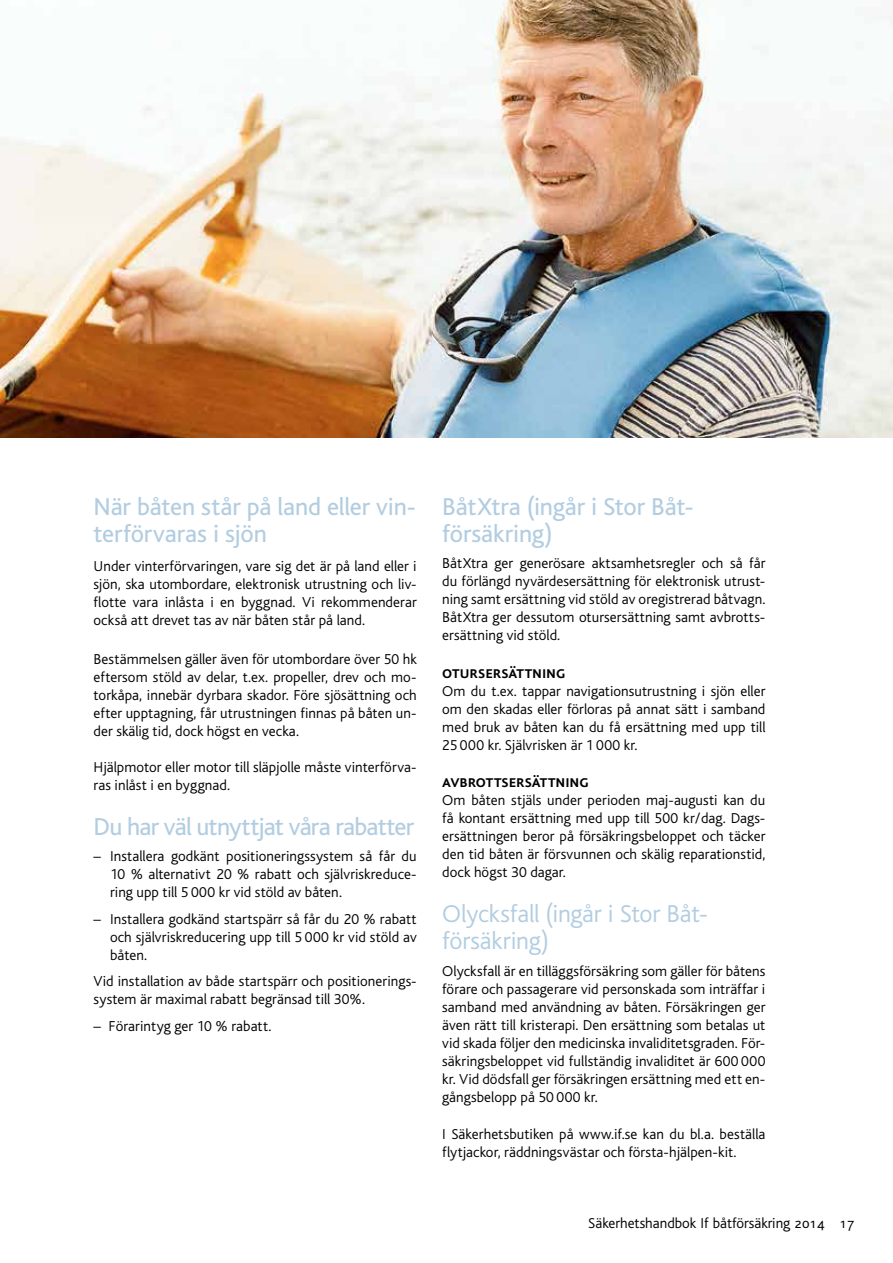
<style>
.page{position:relative;width:893px;height:1263px;background:#fff}
.page>*{position:absolute;margin:0;border:0;box-sizing:border-box;transform-origin:0 0}
.t1{font:25.5px/27px "Bliss If";letter-spacing:-.005em;color:#b2cde1}
.t2{font:300 25.5px/27px "Bliss If";letter-spacing:-.005em;color:#b2cde1}
.t3{font:25.5px "Bliss If";letter-spacing:-.03em;color:#b2cde1}
.t4{font:500 18px "Bliss If Caps";letter-spacing:-.005em;color:#000}
.t5{font:300 15px/18px "Bliss If";letter-spacing:.005em;color:#000;text-align:justify}
.s1{font-family:"Bliss If Caps"}
</style>
<div class="page">
<img style="left:0;top:0;width:893px;height:437px">
<h1 class="t1" style="left:94px;top:493px;width:324px">När båten står på land eller vin&shy;terförvaras i sjön</h1>
<p class="t5" style="left:94px;top:557px;width:325px">Under vinterförvaringen, vare sig det är på land eller i sjön, ska utombordare, elektronisk utrustning och liv&shy;flotte vara inlåsta i en byggnad. Vi rekommenderar också att drevet tas av när båten står på land.</p>
<p class="t5" style="left:94px;top:650px;width:325px">Bestämmelsen gäller även för utombordare över 50 hk eftersom stöld av delar, t.ex. propeller, drev och mo&shy;torkåpa, innebär dyrbara skador. Före sjösättning och efter upptagning, får utrustningen finnas på båten un&shy;der skälig tid, dock högst en vecka.</p>
<p class="t5" style="left:94px;top:758px;width:325px">Hjälpmotor eller motor till släpjolle måste vinterförva&shy;ras inlåst i en byggnad.</p>
<h1 class="t3" style="left:94px;top:813px;width:322px">Du har väl utnyttjat våra rabatter</h1>
<p class="t5" style="left:110px;top:848px;width:308px;text-indent:-16px">– Installera godkänt positioneringssystem så får du 10 % alternativt 20 % rabatt och självriskreduce&shy;ring upp till 5 000 kr vid stöld av båten.</p>
<p class="t5" style="left:110px;top:910px;width:308px;text-indent:-16px">– Installera godkänd startspärr så får du 20 % rabatt och självriskreducering upp till 5 000 kr vid stöld av båten.</p>
<p class="t5" style="left:94px;top:973px;width:322px">Vid installation av både startspärr och positionerings-- system är maximal rabatt begränsad till 30%.</p>
<p class="t5" style="left:94px;top:1017px;width:179px">– Förarintyg ger 10 % rabatt.</p>
<h1 class="t1" style="left:442px;top:493px;width:253px">BåtXtra (ingår i Stor Båt&shy;försäkring)</h1>
<p class="t5" style="left:442px;top:554px;width:325px">BåtXtra ger generösare aktsamhetsregler och så får du förlängd nyvärdesersättning för elektronisk utrust&shy;ning samt ersättning vid stöld av oregistrerad båtvagn.<br>BåtXtra ger dessutom otursersättning samt avbrotts&shy;ersättning vid stöld.</p>
<p class="t4" style="left:442px;top:662px;width:125px">otursersättning</p>
<p class="t5" style="left:442px;top:682px;width:325px">Om du t.ex. tappar navigationsutrustning i sjön eller om den skadas eller förloras på annat sätt i samband med bruk av båten kan du få ersättning med upp till 25 000 kr. Självrisken är 1 000 kr.</p>
<p class="t4" style="left:442px;top:772px;width:148px">avbrottsersättning</p>
<p class="t5" style="left:442px;top:791px;width:325px">Om båten stjäls under perioden maj-augusti kan du få kontant ersättning med upp till 500 kr/dag. Dags&shy;ersättningen beror på försäkringsbeloppet och täcker den tid båten är försvunnen och skälig reparationstid, dock högst 30 dagar.</p>
<h1 class="t2" style="left:442px;top:901px;width:267px">Olycksfall (ingår i Stor Båt&shy;försäkring)</h1>
<p class="t5" style="left:442px;top:962px;width:325px">Olycksfall är en tilläggsförsäkring som gäller för båtens förare och passagerare vid personskada som inträffar i samband med användning av båten. Försäkringen ger även rätt till kristerapi. Den ersättning som betalas ut vid skada följer den medicinska invaliditetsgraden. För&shy;säkringsbeloppet vid fullständig invaliditet är 600 000 kr. Vid dödsfall ger försäkringen ersättning med ett en&shy;gångsbelopp på 50 000 kr.</p>
<p class="t5" style="left:442px;top:1124px;width:325px;line-height:18.8px">I Säkerhetsbutiken på www.if.se kan du bl.a. beställa flytjackor, räddningsvästar och första-hjälpen-kit.</p>
<p class="t5" style="left:588px;top:1214px;width:268px">Säkerhetshandbok If båtförsäkring <span class="s1">2014 17</span></p>
</div>
